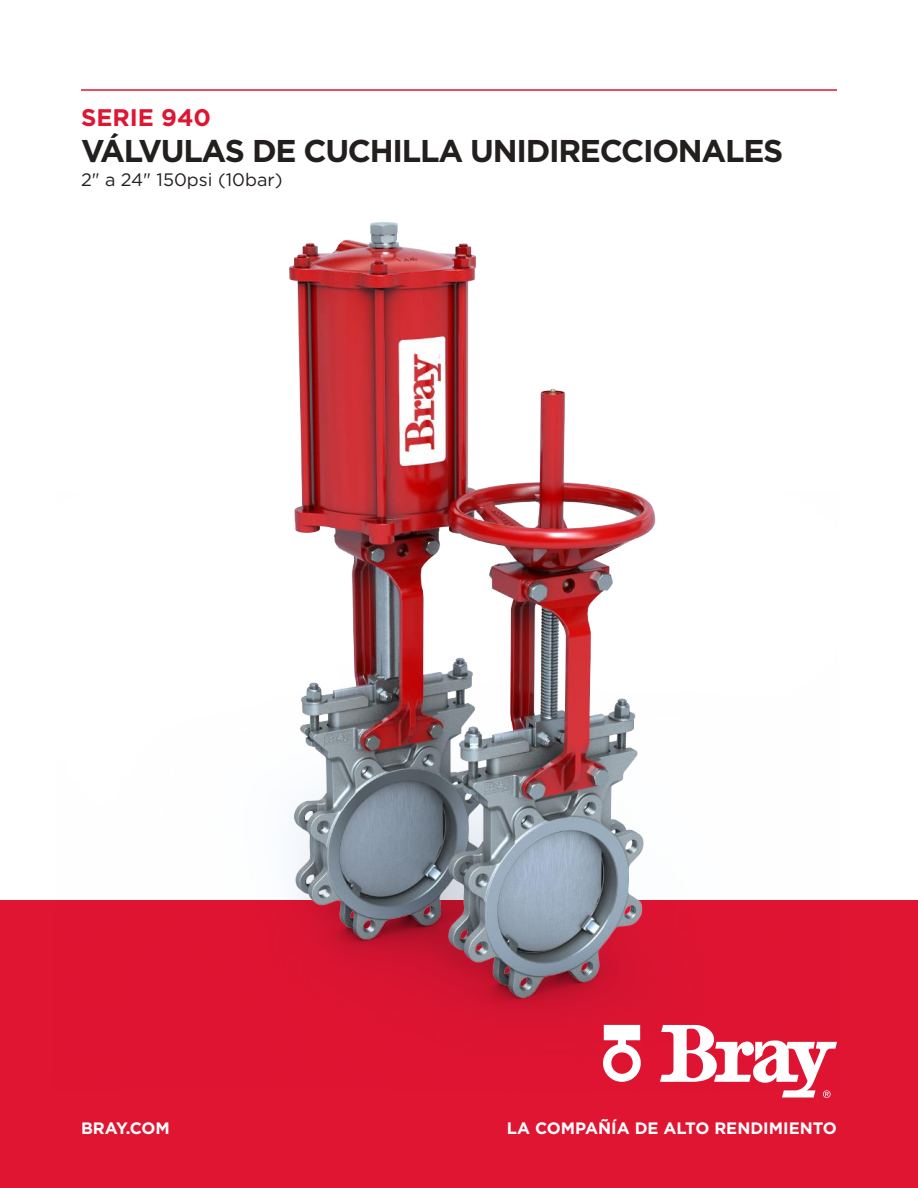
<style>
.page{position:relative;width:918px;height:1188px;background:#fff}
.page>*{position:absolute;margin:0;border:0;box-sizing:border-box;transform-origin:0 0}
.t1{font:700 31.5px "Gotham";letter-spacing:-.04em;color:#241f1f}
.t2{font:700 24px "Gotham";color:#e01532}
.t3{font:18px "Gotham";color:#241f1f}
.t4{font:700 16.5px "Gotham";color:#fff}
</style>
<div class="page">
<hr style="left:81px;top:89px;width:756px;height:2px;background:#e01532">
<div style="left:0;top:900px;width:918px;height:288px;background:#e01532"></div>
<img style="left:289px;top:222px;width:367px;height:803px">
<svg style="left:660px;top:1025px;width:177px;height:73px"></svg>
<svg style="left:603px;top:1025px;width:38px;height:57px"></svg>
<h2 class="t2" style="left:81px;top:102px;width:132px">SERIE 940</h2>
<h1 class="t1" style="left:81px;top:130px;width:704px">VÁLVULAS DE CUCHILLA UNIDIRECCIONALES</h1>
<p class="t3" style="left:81px;top:168px;width:203px">2" a 24" 150psi (10bar)</p>
<p class="t4" style="left:81px;top:1117px;width:90px">BRAY.COM</p>
<p class="t4" style="left:507px;top:1117px;width:332px">LA COMPAÑÍA DE ALTO RENDIMIENTO</p>
</div>
